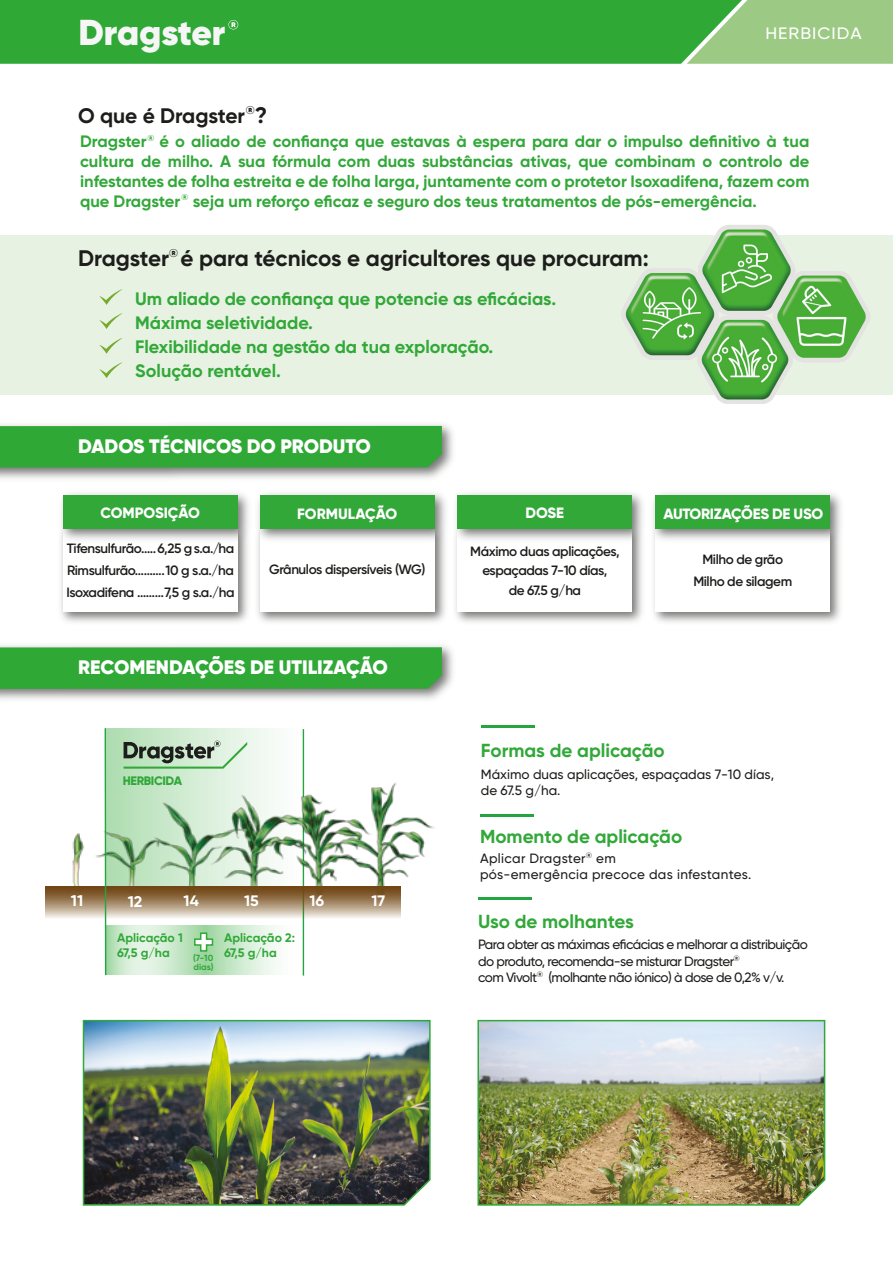
<style>
.page{position:relative;width:893px;height:1263px;background:#fff}
.page>*{position:absolute;margin:0;border:0;box-sizing:border-box;transform-origin:0 0}
.t1{font:900 36px "Gilroy";letter-spacing:-.005em;color:#f6f6f6}
.t2{font:700 22.5px "Gilroy";color:#1d1d1b}
.t3{font:700 21px "Gilroy";color:#1d1d1b}
.t4{font:900 19.5px "Gilroy";color:#fff}
.t5{font:700 18.9px "Gilroy";color:#32a839}
.t6{font:700 18px/24px "Gilroy";color:#32a839}
.t7{font:700 16.5px/19.8px "Gilroy";color:#32a839;text-align:justify}
.t8{font:500 16.5px "Gilroy";letter-spacing:.06em;color:#fff;scale:1.06 1}
.t9{font:700 15.45px "Gilroy";color:#fff;scale:1.04 1}
.t10{font:700 15.15px "Gilroy";letter-spacing:-.005em;color:#fff;scale:1.04 1}
.t11{font:800 15px "Gilroy";letter-spacing:-.02em;color:#fff}
.t12{font:800 15px "Gilroy";color:#fff}
.t13{font:600 13.5px/22.4px "Gilroy";letter-spacing:-.03em;color:#1d1d1b;text-align:center}
.t14{font:500 13.5px/16.2px "Gilroy";letter-spacing:-.04em;color:#1d1d1b}
.t15{font:500 13.5px/16.2px "Gilroy";letter-spacing:.025em;color:#1d1d1b}
.t16{font:500 13.5px/16.2px "Gilroy";color:#1d1d1b}
.t17{font:700 12.3px/14.9px "Gilroy";color:#32a839}
.t18{font:800 12.3px "Gilroy";letter-spacing:-.025em;color:#32a839}
.t19{font:700 11.4px "Gilroy";color:#1d1d1b}
.t20{font:700 8.85px/9.3px "Gilroy";letter-spacing:.005em;color:#32a839}
.t21{font:700 8.55px "Gilroy";color:#32a839}
.s1{font-size:22.5px}
</style>
<div class="page">
<svg style="left:106px;top:925px;width:197px;height:49px"></svg>
<div style="left:0;top:235px;width:893px;height:159px;background:#e7f2e2"></div>
<svg style="left:100px;top:289px;width:22px;height:16px"></svg>
<svg style="left:100px;top:313px;width:22px;height:16px"></svg>
<svg style="left:100px;top:338px;width:22px;height:16px"></svg>
<svg style="left:100px;top:362px;width:22px;height:16px"></svg>
<img style="left:0;top:424px;width:453px;height:55px">
<div style="left:0;top:426px;width:442px;height:41px;background:#2fa836"></div>
<img style="left:0;top:645px;width:453px;height:55px">
<div style="left:0;top:647px;width:442px;height:42px;background:#2fa836"></div>
<hr style="left:481px;top:725px;width:54px;height:3px;background:#23a63f">
<hr style="left:480px;top:814px;width:54px;height:3px;background:#23a63f">
<hr style="left:479px;top:897px;width:53px;height:3px;background:#23a63f">
<img style="left:698px;top:315px;width:95px;height:88px">
<div style="left:0;top:0;width:687px;height:64px;background:#2fa836"></div>
<svg style="left:228px;top:20px;width:10px;height:9px"></svg>
<svg style="left:687px;top:0;width:206px;height:64px;background:#91c77e"></svg>
<img style="left:82px;top:1019px;width:349px;height:187px">
<img style="left:477px;top:1019px;width:349px;height:187px">
<div style="left:105px;top:728px;width:198px;height:158px;background:linear-gradient(to right,#aedcb0,#fff)"></div>
<img style="left:72px;top:833px;width:12px;height:53px">
<img style="left:96px;top:820px;width:54px;height:66px">
<img style="left:150px;top:799px;width:56px;height:87px">
<hr style="left:303px;top:729px;width:1px;height:246px;background:#23a63f">
<img style="left:206px;top:789px;width:99px;height:97px">
<img style="left:270px;top:790px;width:63px;height:96px">
<img style="left:333px;top:782px;width:101px;height:104px">
<svg style="left:45px;top:886px;width:356px;height:32px;background:#a68b6b"></svg>
<hr style="left:105px;top:728px;width:1px;height:247px;background:#23a63f">
<svg style="left:193px;top:932px;width:21px;height:20px"></svg>
<svg style="left:124px;top:741px;width:123px;height:28px;background:#9db89e"></svg>
<img style="left:61px;top:547px;width:187px;height:75px">
<div style="left:63px;top:529px;width:174px;height:83px;background:#fff"></div>
<img style="left:61px;top:493px;width:188px;height:54px">
<div style="left:63px;top:495px;width:174px;height:34px;background:#32a839"></div>
<img style="left:257px;top:547px;width:385px;height:75px">
<div style="left:260px;top:529px;width:174px;height:83px;background:#fff"></div>
<img style="left:257px;top:493px;width:189px;height:54px">
<div style="left:260px;top:495px;width:174px;height:34px;background:#32a839"></div>
<img style="left:654px;top:547px;width:186px;height:75px">
<div style="left:656px;top:529px;width:174px;height:83px;background:#fff"></div>
<img style="left:653px;top:493px;width:188px;height:54px">
<div style="left:656px;top:495px;width:174px;height:34px;background:#32a839"></div>
<div style="left:458px;top:529px;width:174px;height:83px;background:#fff"></div>
<img style="left:455px;top:493px;width:188px;height:54px">
<div style="left:458px;top:495px;width:174px;height:34px;background:#32a839"></div>
<img style="left:772px;top:271px;width:98px;height:91px">
<img style="left:621px;top:268px;width:98px;height:91px">
<img style="left:698px;top:225px;width:97px;height:90px">
<h1 class="t1" style="left:78px;top:10px;width:149px">Dragster</h1>
<p class="t8" style="left:765px;top:23px;width:92px">HERBICIDA</p>
<p class="t19" style="left:246px;top:103px;width:10px">®</p>
<p class="t3" style="left:78px;top:103px;width:191px">O que é Dragster <span class="s1">?</span></p>
<p class="t7" style="left:80px;top:131px;width:731px">Dragster é o aliado de confiança que estavas à espera para dar o impulso definitivo à tua cultura de milho. A sua fórmula com duas substâncias ativas, que combinam o controlo de infestantes de folha estreita e de folha larga, juntamente com o protetor Isoxadifena, fazem com que Dragster seja um reforço eficaz e seguro dos teus tratamentos de pós-emergência.</p>
<p class="t21" style="left:148px;top:133px;width:8px">®</p>
<p class="t21" style="left:181px;top:192px;width:8px">®</p>
<p class="t19" style="left:169px;top:246px;width:10px">®</p>
<h2 class="t2" style="left:78px;top:245px;width:572px">Dragster é para técnicos e agricultores que procuram:</h2>
<p class="t6" style="left:135px;top:287px;width:423px">Um aliado de confiança que potencie as eficácias.<br>Máxima seletividade.<br>Flexibilidade na gestão da tua exploração.<br>Solução rentável.</p>
<p class="t4" style="left:78px;top:434px;width:294px">DADOS TÉCNICOS DO PRODUTO</p>
<p class="t11" style="left:100px;top:504px;width:101px">COMPOSIÇÃO</p>
<p class="t13" style="left:67px;top:536px;width:169px;text-align:justify">Tifensulfurão…..6,25 gs.a./ha Rimsulfurão……….10 g s.a./ha Isoxadifena ………7,5 g s.a./ha</p>
<p class="t12" style="left:297px;top:504px;width:102px">FORMULAÇÃO</p>
<p class="t13" style="left:269px;top:558px;width:158px">Grânulos dispersíveis (WG)</p>
<p class="t4" style="left:78px;top:655px;width:311px">RECOMENDAÇÕES DE UTILIZAÇÃO</p>
<p class="t18" style="left:123px;top:773px;width:61px">HERBICIDA</p>
<p class="t9" style="left:71px;top:891px;width:13px">11</p>
<p class="t9" style="left:128px;top:891px;width:16px">12</p>
<p class="t10" style="left:184px;top:891px;width:16px">14</p>
<p class="t10" style="left:244px;top:891px;width:16px">15</p>
<p class="t10" style="left:309px;top:891px;width:16px">16</p>
<p class="t10" style="left:371px;top:891px;width:15px">17</p>
<p class="t17" style="left:117px;top:930px;width:67px">Aplicação 1<br>67,5 g/ha</p>
<p class="t17" style="left:224px;top:930px;width:72px">Aplicação 2:<br>67,5 g/ha</p>
<p class="t20" style="left:193px;top:953px;width:22px">(7-10 dias)</p>
<p class="t11" style="left:526px;top:504px;width:40px">DOSE</p>
<p class="t13" style="left:470px;top:541px;width:151px;line-height:19.5px">Máximo duas aplicações, espaçadas 7-10 días,<br>de 67.5 g/ha</p>
<p class="t11" style="left:663px;top:504px;width:161px">AUTORIZAÇÕES DE USO</p>
<p class="t13" style="left:693px;top:548px;width:100px">Milho de grão<br>Milho de silagem</p>
<p class="t5" style="left:481px;top:739px;width:185px">Formas de aplicação</p>
<p class="t16" style="left:481px;top:766px;width:295px">Máximo duas aplicações, espaçadas 7-10 días, de 67.5 g/ha.</p>
<p class="t5" style="left:480px;top:825px;width:204px">Momento de aplicação</p>
<p class="t15" style="left:480px;top:850px;width:273px">Aplicar Dragster<sup>®</sup> em<br>pós-emergência precoce das infestantes.</p>
<p class="t5" style="left:478px;top:910px;width:157px">Uso de molhantes</p>
<p class="t14" style="left:478px;top:936px;width:331px">Para obter as máximas eficácias e melhorar a distribuição do produto, recomenda-se misturar Dragster<sup>®<br></sup>com Vivolt<sup>®</sup> (molhante não iónico) à dose de 0,2% v/v.</p>
</div>
